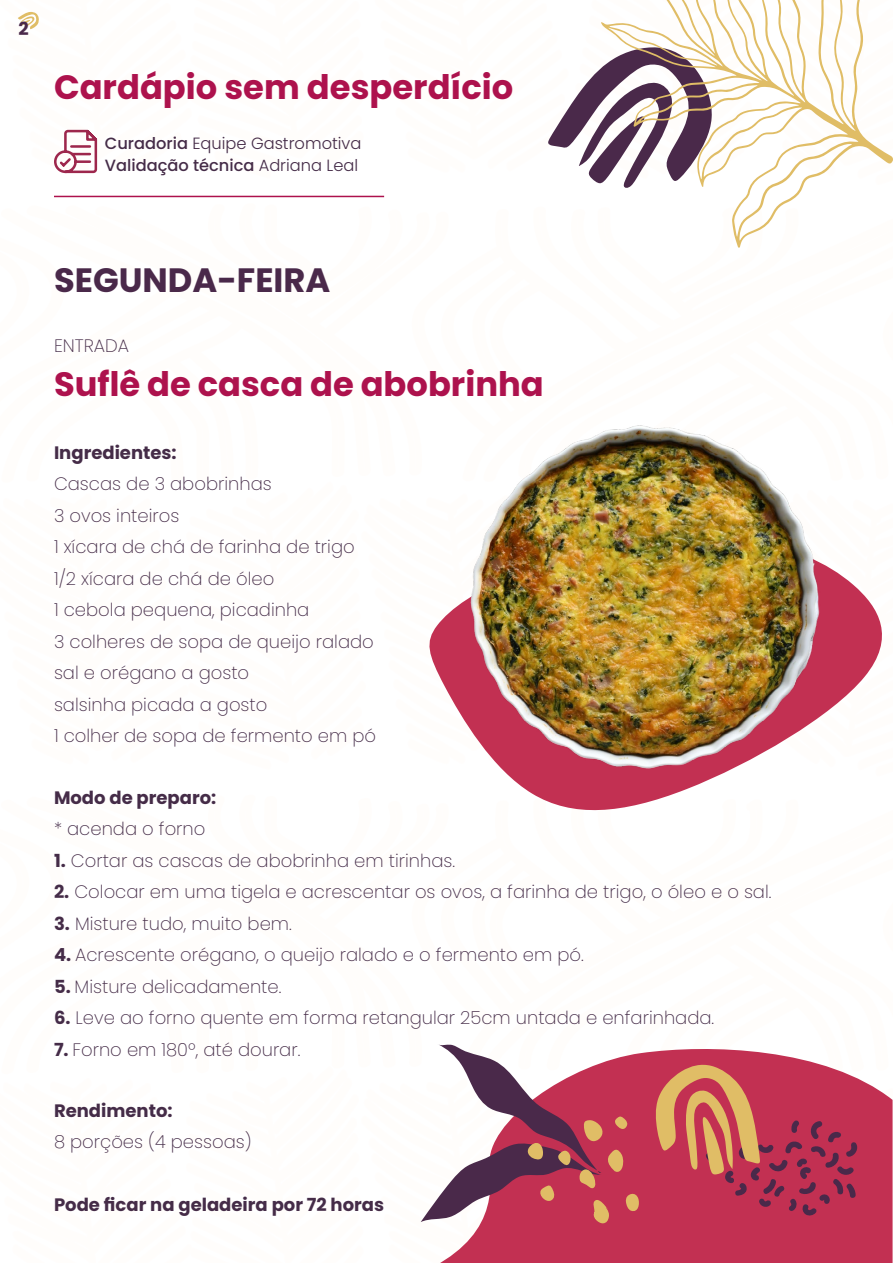
<style>
.page{position:relative;width:893px;height:1263px;background:#fff}
.page>*{position:absolute;margin:0;border:0;box-sizing:border-box;transform-origin:0 0}
.t1{font:700 33.75px "Poppins";color:#ad124d}
.t2{font:700 33.75px "Poppins";color:#4a294a}
.t3{font:200 18px "Poppins";color:#452c48}
.t4{font:700 18px "Poppins";color:#452c48}
.t5{font:700 18px "Poppins";color:#4a294a}
.t6{font:300 16.2px "Poppins";color:#452c48}
.t7{font:500 16.2px "Poppins";color:#452c48}
.s1{font-weight:500}
.s2{font-weight:300}
.s3{font-weight:700}
</style>
<div class="page">
<svg style="left:732px;top:0;width:161px;height:248px"></svg>
<svg style="left:420px;top:1044px;width:473px;height:219px"></svg>
<svg style="left:429px;top:572px;width:453px;height:239px"></svg>
<img style="left:446px;top:425px;width:391px;height:371px">
<svg style="left:18px;top:0;width:748px;height:189px"></svg>
<hr style="left:54px;top:196px;width:330px;height:1px;background:#ad124d">
<p class="t5" style="left:19px;top:19px;width:12px">2</p>
<p class="t1" style="left:54px;top:67px;width:461px">Cardápio sem desperdício</p>
<p class="t6" style="left:105px;top:134px;width:258px"><span class="s1">Curadoria</span> Equipe Gastromotiva</p>
<p class="t7" style="left:105px;top:156px;width:255px">Validação técnica <span class="s2">Adriana Leal</span></p>
<p class="t2" style="left:54px;top:261px;width:278px">SEGUNDA-FEIRA</p>
<p class="t3" style="left:54px;top:335px;width:77px">ENTRADA</p>
<p class="t1" style="left:54px;top:364px;width:491px">Suflê de casca de abobrinha</p>
<p class="t4" style="left:54px;top:442px;width:124px">Ingredientes:</p>
<p class="t3" style="left:54px;top:474px;width:219px">Cascas de 3 abobrinhas</p>
<p class="t3" style="left:54px;top:505px;width:127px">3 ovos inteiros</p>
<p class="t3" style="left:54px;top:537px;width:302px">1 xícara de chá de farinha de trigo</p>
<p class="t3" style="left:54px;top:568px;width:222px">1/2 xícara de chá de óleo</p>
<p class="t3" style="left:54px;top:600px;width:257px">1 cebola pequena, picadinha</p>
<p class="t3" style="left:54px;top:631px;width:321px">3 colheres de sopa de queijo ralado</p>
<p class="t3" style="left:54px;top:663px;width:197px">sal e orégano a gosto</p>
<p class="t3" style="left:54px;top:694px;width:215px">salsinha picada a gosto</p>
<p class="t3" style="left:54px;top:726px;width:324px">1 colher de sopa de fermento em pó</p>
<p class="t4" style="left:54px;top:787px;width:164px">Modo de preparo:</p>
<p class="t3" style="left:54px;top:818px;width:153px">* acenda o forno</p>
<p class="t3" style="left:54px;top:850px;width:403px"><span class="s3">1.</span> Cortar as cascas de abobrinha em tirinhas.</p>
<p class="t3" style="left:54px;top:881px;width:719px"><span class="s3">2.</span> Colocar em uma tigela e acrescentar os ovos, a farinha de trigo, o óleo e o sal.</p>
<p class="t3" style="left:54px;top:913px;width:239px"><span class="s3">3.</span> Misture tudo, muito bem.</p>
<p class="t3" style="left:54px;top:944px;width:531px"><span class="s3">4.</span> Acrescente orégano, o queijo ralado e o fermento em pó.</p>
<p class="t3" style="left:54px;top:976px;width:229px"><span class="s3">5.</span> Misture delicadamente.</p>
<p class="t3" style="left:54px;top:1007px;width:662px"><span class="s3">6.</span> Leve ao forno quente em forma retangular 25cm untada e enfarinhada.</p>
<p class="t3" style="left:54px;top:1039px;width:248px"><span class="s3">7.</span> Forno em 180º, até dourar.</p>
<p class="t4" style="left:54px;top:1100px;width:120px">Rendimento:</p>
<p class="t3" style="left:54px;top:1131px;width:199px">8 porções (4 pessoas)</p>
<p class="t4" style="left:54px;top:1194px;width:332px">Pode ficar na geladeira por 72 horas</p>
</div>
